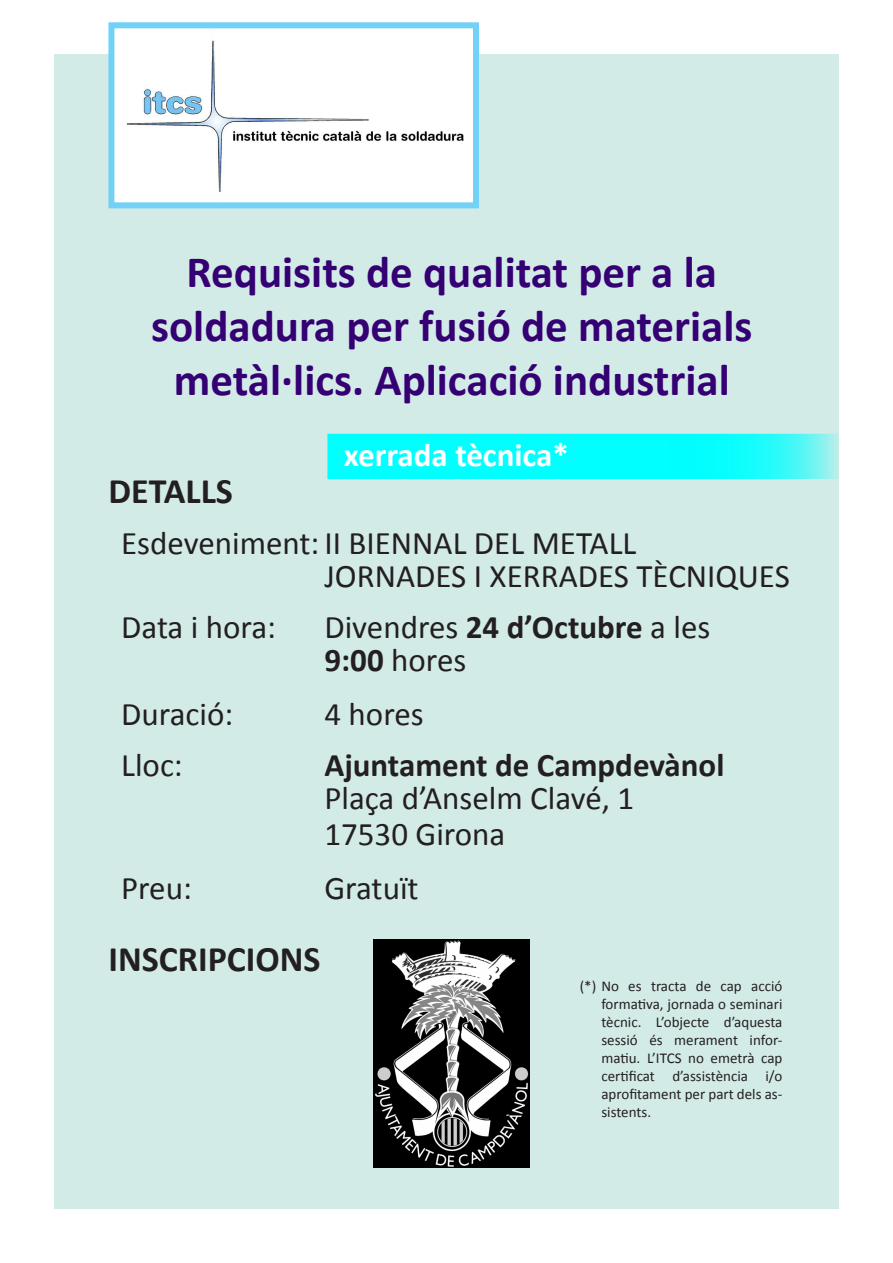
<style>
.page{position:relative;width:893px;height:1263px;background:#fff}
.page>*{position:absolute;margin:0;border:0;box-sizing:border-box;transform-origin:0 0}
.t1{font:700 45px/54px "Calibri";color:#350073;text-align:center}
.t2{font:700 36px "Calibri";color:#231f20}
.t3{font:33px/33px "Calibri";color:#231f20}
.t4{font:700 33px "Calibri";color:#231f20}
.t5{font:700 33px "Calibri";color:#fff}
.t6{font:15px/18px "Calibri";color:#231f20;text-align:justify}
.s1{font-weight:700}
</style>
<div class="page">
<div style="left:54px;top:54px;width:785px;height:1155px;background:#d3ebe7"></div>
<svg style="left:330px;top:437px;width:506px;height:39px;background:#0efdfd"></svg>
<div style="left:327px;top:434px;width:512px;height:45px;border:2px solid #0ff"></div>
<img style="left:116px;top:40px;width:350px;height:161px">
<div style="left:108px;top:22px;width:371px;height:186px;border:6px solid #72d1f6"></div>
<img style="left:374px;top:940px;width:156px;height:227px">
<h1 class="t1" style="left:151px;top:245px;width:603px">Requisits de qualitat per a la soldadura per fusió de materials metàl·lics. Aplicació industrial</h1>
<h3 class="t5" style="left:344px;top:434px;width:227px">xerrada tècnica*</h3>
<h2 class="t2" style="left:108px;top:468px;width:126px">DETALLS</h2>
<h3 class="t3" style="left:324px;top:527px;width:467px;text-indent:-203px">Esdeveniment: II BIENNAL DEL METALL<br>JORNADES I XERRADES TÈCNIQUES</h3>
<h3 class="t3" style="left:121px;top:611px;width:156px">Data i hora:</h3>
<h3 class="t3" style="left:324px;top:611px;width:388px">Divendres <span class="s1">24 d’Octubre</span> a les<br><span class="s1">9:00</span> hores</h3>
<h3 class="t3" style="left:121px;top:698px;width:114px">Duració:</h3>
<h3 class="t3" style="left:324px;top:698px;width:101px">4 hores</h3>
<h3 class="t3" style="left:121px;top:749px;width:63px">Lloc:</h3>
<h3 class="t4" style="left:324px;top:744px;width:401px">Ajuntament de Campdevànol</h3>
<h3 class="t3" style="left:324px;top:780px;width:311px;line-height:36px">Plaça d’Anselm Clavé, 1<br>17530 Girona</h3>
<h3 class="t3" style="left:121px;top:872px;width:72px">Preu:</h3>
<h3 class="t3" style="left:324px;top:872px;width:96px">Gratuït</h3>
<h2 class="t2" style="left:108px;top:936px;width:214px">INSCRIPCIONS</h2>
<p class="t6" style="left:601px;top:977px;width:183px;text-indent:-22px">(*) No es tracta de cap acció formativa, jornada o seminari tècnic. L’objecte d’aquesta sessió és merament infor&shy;matiu. L’ITCS no emetrà cap certificat d’assistència i/o aprofitament per part dels as&shy;sistents.</p>
</div>
